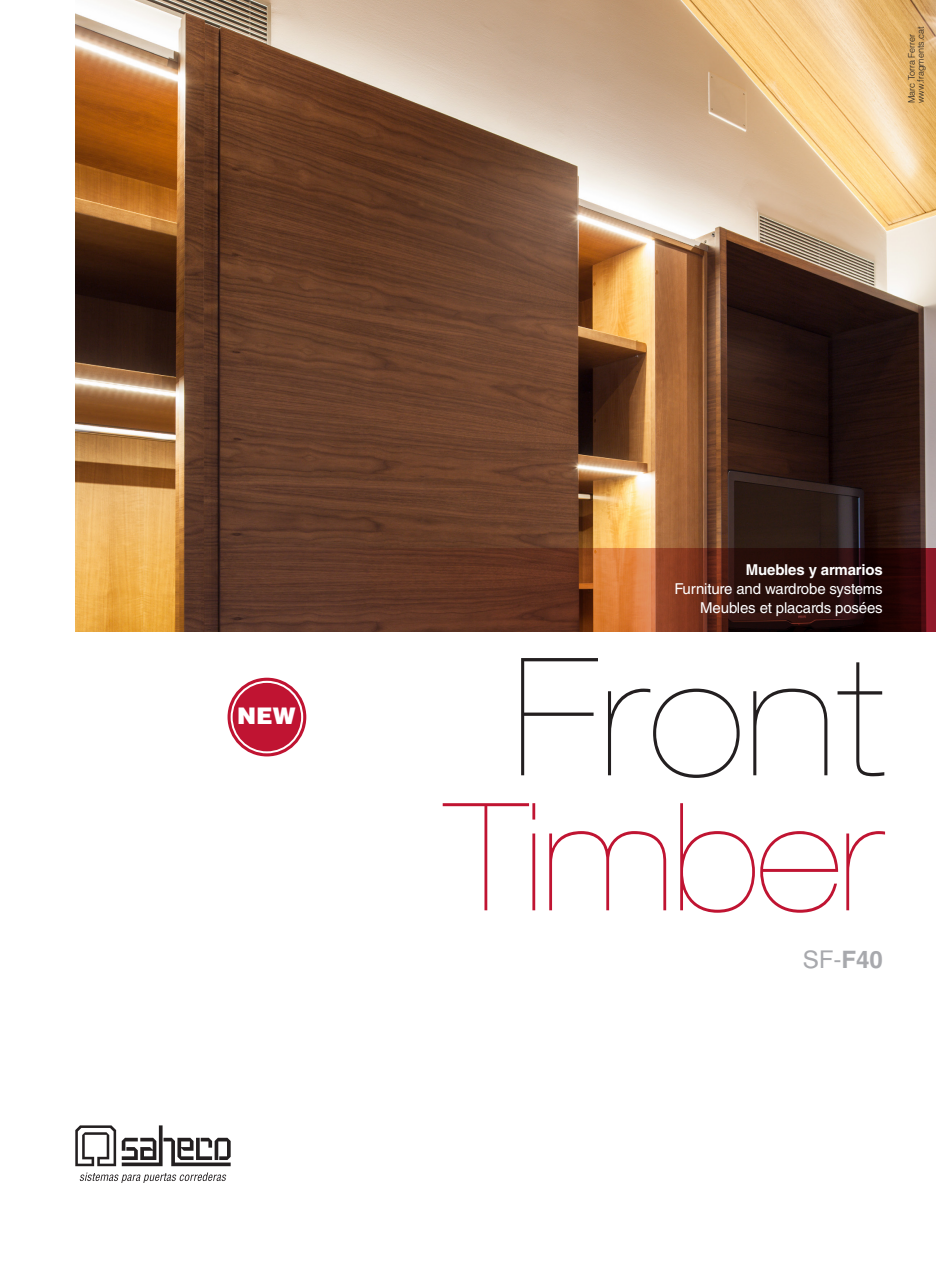
<style>
.page{position:relative;width:936px;height:1263px;background:#fff}
.page>*{position:absolute;margin:0;border:0;box-sizing:border-box;transform-origin:0 0}
.t1{font:900 expanded 164.1px "Helvetica Neue";letter-spacing:.01em;color:#231f20;scale:.93 1}
.t2{font:900 expanded 150px "Helvetica Neue";letter-spacing:-.01em;color:#c01432;scale:.93 1}
.t3{font:24px "Helvetica";color:#a8a9ad}
.t4{font:900 22.8px "Helvetica LT Std";color:#fff}
.t5{font:15px "Helvetica LT Std";letter-spacing:-.01em;color:#fff}
.t6{font:700 15px "Helvetica LT Std";letter-spacing:-.01em;color:#fff}
.t7{font:300 9px "Helvetica LT Std";color:#231f20}
.s1{font-family:"Helvetica LT Std";font-weight:700}
</style>
<div class="page">
<img style="left:75px;top:0;width:860px;height:631px">
<svg style="left:140px;top:549px;width:795px;height:82px;background:#633621"></svg>
<svg style="left:75px;top:1125px;width:41px;height:41px"></svg>
<svg style="left:122px;top:1125px;width:109px;height:41px"></svg>
<svg style="left:80px;top:1172px;width:146px;height:11px"></svg>
<svg style="left:227px;top:678px;width:79px;height:78px"></svg>
<svg style="left:231px;top:681px;width:72px;height:72px"></svg>
<div style="left:233px;top:683px;width:68px;height:68px;background:#c01432;border-radius:50%"></div>
<p class="t7" style="left:905px;top:103px;width:71px;rotate:-90deg">Marc Torra Ferrer</p>
<p class="t7" style="left:914px;top:103px;width:78px;rotate:-90deg">www.fragments.cat</p>
<h3 class="t4" style="left:237px;top:702px;width:60px">NEW</h3>
<p class="t6" style="left:745px;top:560px;width:138px">Muebles y armarios</p>
<p class="t5" style="left:674px;top:580px;width:210px">Furniture and wardrobe systems</p>
<p class="t5" style="left:700px;top:599px;width:184px">Meubles et placards posées</p>
<p class="t1" style="left:512px;top:621px;width:399px">Front</p>
<p class="t2" style="left:445px;top:770px;width:471px">Timber</p>
<p class="t3" style="left:802px;top:945px;width:82px">SF-<span class="s1">F40</span></p>
</div>
